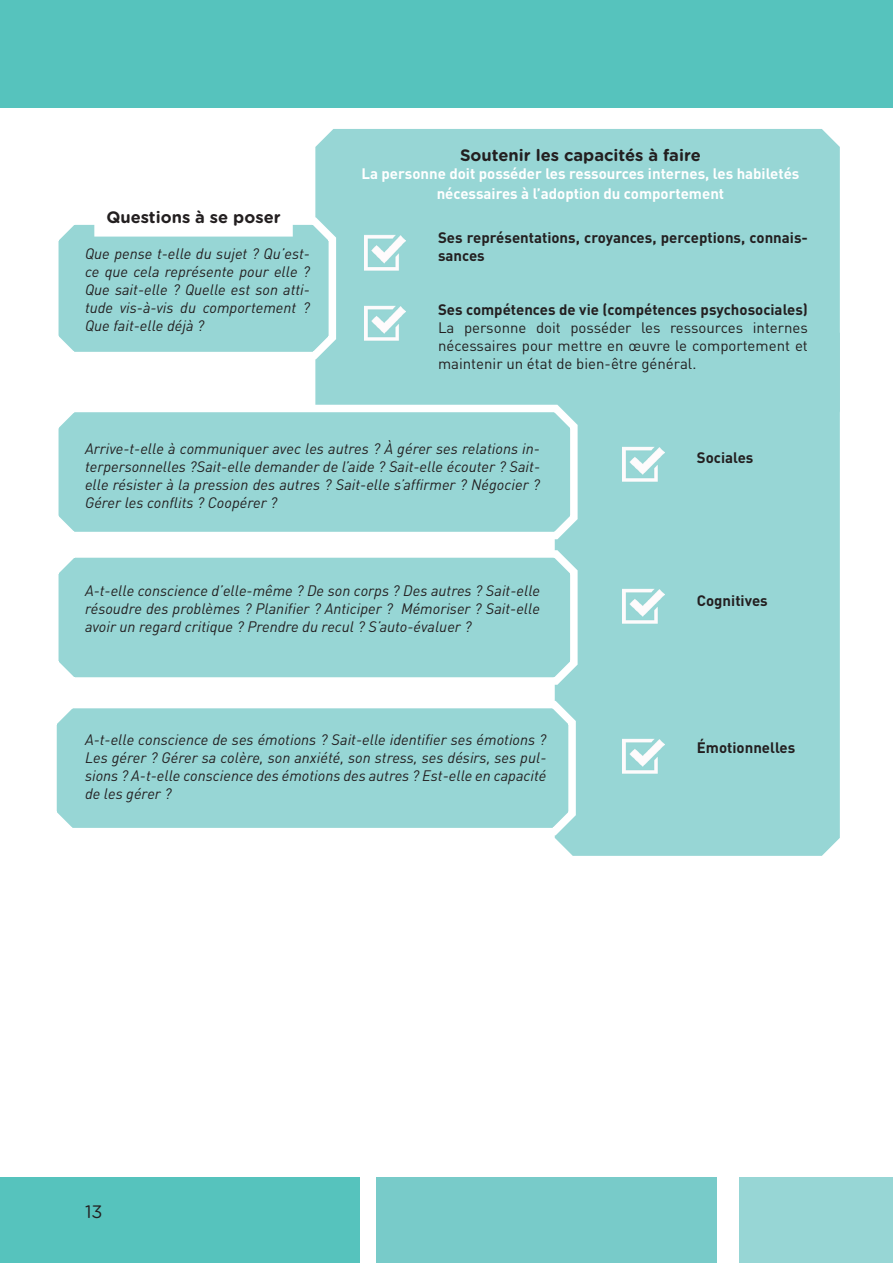
<style>
.page{position:relative;width:893px;height:1263px;background:#fff}
.page>*{position:absolute;margin:0;border:0;box-sizing:border-box;transform-origin:0 0}
.t1{font:18px "Gotham Rounded";color:#231f20}
.t2{font:700 16.5px "Gotham Rounded";color:#231f20}
.t3{font:italic 15px/18px "DIN";color:#231f20;text-align:justify}
.t4{font:700 15px/18px "DIN";color:#231f20}
.t5{font:500 15px/18px "DIN";color:#231f20;text-align:justify}
.t6{font:700 15px/19.8px "DIN";color:#fff;text-align:center}
</style>
<div class="page">
<div style="left:0;top:1178px;width:359px;height:85px;background:#56c3bd"></div>
<div style="left:0;top:0;width:893px;height:108px;background:#56c3bd"></div>
<div style="left:376px;top:1178px;width:340px;height:85px;background:#78cbc9"></div>
<div style="left:740px;top:1178px;width:153px;height:85px;background:#97d6d5"></div>
<div style="left:555px;top:429px;width:285px;height:427px;background:#97d6d5"></div>
<div style="left:315px;top:129px;width:525px;height:300px;background:#97d6d5"></div>
<svg style="left:58px;top:210px;width:282px;height:153px"></svg>
<img style="left:364px;top:232px;width:42px;height:40px">
<img style="left:364px;top:302px;width:42px;height:40px">
<svg style="left:58px;top:398px;width:523px;height:145px"></svg>
<img style="left:623px;top:443px;width:41px;height:40px">
<img style="left:623px;top:585px;width:41px;height:40px">
<img style="left:623px;top:736px;width:41px;height:40px">
<div style="left:99px;top:201px;width:189px;height:31px;background:#fff"></div>
<svg style="left:58px;top:543px;width:523px;height:145px"></svg>
<svg style="left:56px;top:694px;width:524px;height:145px"></svg>
<p class="t2" style="left:106px;top:205px;width:176px">Questions à se poser</p>
<p class="t3" style="left:85px;top:244px;width:226px">Que pense t-elle du sujet ? Qu’est&shy;ce que cela représente pour elle ?<br>Que sait-elle ? Quelle est son atti&shy;tude vis-à-vis du comportement ?<br>Que fait-elle déjà ?</p>
<p class="t2" style="left:460px;top:143px;width:242px">Soutenir les capacités à faire</p>
<p class="t6" style="left:361px;top:163px;width:440px">La personne doit posséder les ressources internes, les habiletés nécessaires à l’adoption du comportement</p>
<p class="t4" style="left:438px;top:228px;width:371px">Ses représentations, croyances, perceptions, connais&shy;sances</p>
<p class="t4" style="left:438px;top:300px;width:371px">Ses compétences de vie (compétences psychosociales)</p>
<p class="t5" style="left:438px;top:318px;width:371px">La personne doit posséder les ressources internes nécessaires pour mettre en œuvre le comportement et maintenir un état de bien-être général.</p>
<p class="t3" style="left:85px;top:439px;width:457px">Arrive-t-elle à communiquer avec les autres ? À gérer ses relations in&shy;terpersonnelles ?Sait-elle demander de l’aide ? Sait-elle écouter ? Sait&shy;elle résister à la pression des autres ? Sait-elle s’affirmer ? Négocier ?<br>Gérer les conflits ? Coopérer ?</p>
<p class="t3" style="left:85px;top:581px;width:456px">A-t-elle conscience d’elle-même ? De son corps ? Des autres ? Sait-elle résoudre des problèmes ? Planifier ? Anticiper ? Mémoriser ? Sait-elle avoir un regard critique ? Prendre du recul ? S’auto-évaluer ?</p>
<p class="t3" style="left:85px;top:730px;width:463px">A-t-elle conscience de ses émotions ? Sait-elle identifier ses émotions ?<br>Les gérer ? Gérer sa colère, son anxiété, son stress, ses désirs, ses pul&shy;sions ? A-t-elle conscience des émotions des autres ? Est-elle en capacité de les gérer ?</p>
<p class="t4" style="left:697px;top:448px;width:58px">Sociales</p>
<p class="t4" style="left:697px;top:591px;width:72px">Cognitives</p>
<p class="t4" style="left:697px;top:738px;width:100px">Émotionnelles</p>
<p class="t1" style="left:85px;top:1199px;width:19px">13</p>
</div>
